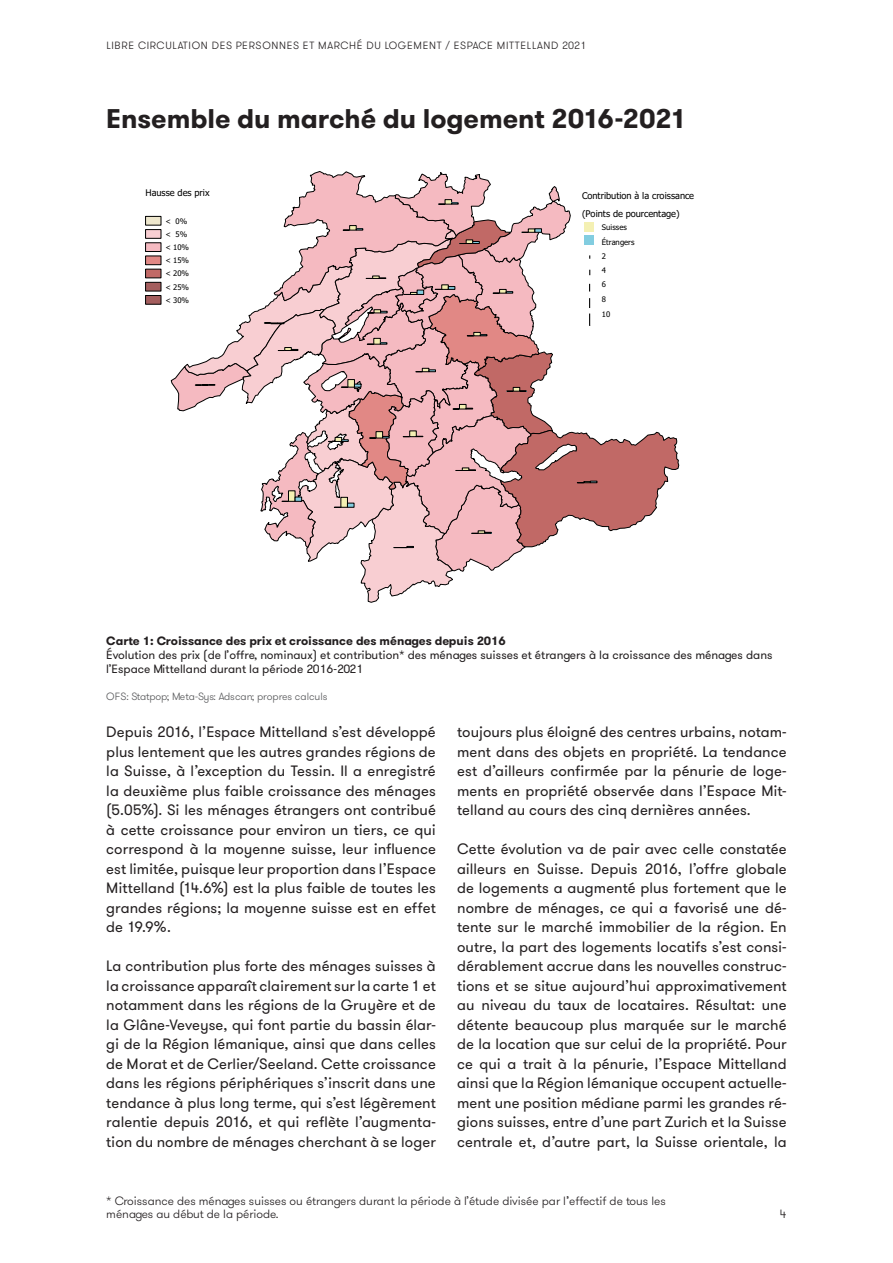
<style>
.page{position:relative;width:893px;height:1263px;background:#fff}
.page>*{position:absolute;margin:0;border:0;box-sizing:border-box;transform-origin:0 0}
.Titel{font:700 27px "GT Walsheim";letter-spacing:-.005em;color:#231f20}
.Lauftext{font:15px/19.5px "GT Walsheim";letter-spacing:.005em;color:#231f20;text-align:justify}
.Bildquelle{font:12px/14.4px "GT Walsheim";color:#231f20}
.t1{font:300 12px/13.5px "GT Walsheim";color:#231f20}
.Bildquelle-2{font:700 12px "GT Walsheim";color:#231f20}
.t2{font:300 10.5px "GT Walsheim";letter-spacing:.065em;color:#231f20}
.Bildquelle-3{font:300 10.5px "GT Walsheim";color:#57585a}
.t3{font:9.3px "Tahoma";color:#000}
.t4{font:7.65px/13.2px "Tahoma";color:#000}
.s1{font-weight:400}
</style>
<div class="page">
<div style="left:145px;top:216px;width:16px;height:9px;background:#eee7cd;border:1px solid #000"></div>
<div style="left:145px;top:229px;width:16px;height:10px;background:#f8ced2;border:1px solid #000"></div>
<div style="left:145px;top:242px;width:16px;height:10px;background:#f5bac1;border:1px solid #000"></div>
<div style="left:145px;top:256px;width:16px;height:9px;background:#e18885;border:1px solid #000"></div>
<div style="left:145px;top:269px;width:16px;height:9px;background:#c16966"></div>
<div style="left:145px;top:282px;width:16px;height:9px;background:#a45e5e;border:1px solid #000"></div>
<div style="left:145px;top:295px;width:16px;height:9px;background:#a45e5e;border:1px solid #000"></div>
<svg style="left:171px;top:171px;width:508px;height:432px"></svg>
<p class="t2" style="left:106px;top:39px;width:482px">LIBRE CIRCULATION DES PERSONNES ET MARCHÉ DU LOGEMENT / ESPACE MITTELLAND 2021</p>
<p class="Titel" style="left:106px;top:101px;width:582px">Ensemble du marché du logement 2016-2021</p>
<p class="t3" style="left:146px;top:187px;width:66px">Hausse des prix</p>
<p class="t4" style="left:165px;top:214px;width:25px">&lt; 0% &lt; 5% &lt; 10% &lt; 15% &lt; 20% &lt; 25% &lt; 30%</p>
<p class="t3" style="left:582px;top:189px;width:114px">Contribution à la croissance</p>
<p class="t3" style="left:582px;top:208px;width:99px">(Points de pourcentage)</p>
<p class="t4" style="left:602px;top:220px;width:34px;line-height:14.2px">Suisses<br>Étrangers<br>2<br>4<br>6<br>8</p>
<p class="t4" style="left:602px;top:307px;width:10px">10</p>
<p class="Bildquelle-2" style="left:106px;top:633px;width:401px">Carte 1: Croissance des prix et croissance des ménages depuis 2016</p>
<p class="Bildquelle" style="left:106px;top:647px;width:668px">Évolution des prix (de l’offre, nominaux) et contribution* des ménages suisses et étrangers à la croissance des ménages dans l’Espace Mittelland durant la période 2016-2021</p>
<p class="Bildquelle-3" style="left:106px;top:690px;width:223px">OFS: Statpop; Meta-Sys: Adscan; propres calculs</p>
<p class="Lauftext" style="left:106px;top:722px;width:331px">Depuis 2016, l’Espace Mittelland s’est développé plus lentement que les autres grandes régions de la Suisse, à l’exception du Tessin. Il a enregistré la deuxième plus faible croissance des ménages (5.05%). Si les ménages étrangers ont contribué à cette croissance pour environ un tiers, ce qui correspond à la moyenne suisse, leur influence est limitée, puisque leur proportion dans l’Espace Mittelland (14.6%) est la plus faible de toutes les grandes régions; la moyenne suisse est en effet de 19.9%.</p>
<p class="Lauftext" style="left:106px;top:956px;width:331px">La contribution plus forte des ménages suisses à la croissance apparaît clairement sur la carte 1 et notamment dans les régions de la Gruyère et de la Glâne-Veveyse, qui font partie du bassin élar&shy;gi de la Région lémanique, ainsi que dans celles de Morat et de Cerlier/Seeland. Cette croissance dans les régions périphériques s’inscrit dans une tendance à plus long terme, qui s’est légèrement ralentie depuis 2016, et qui reflète l’augmenta&shy;tion du nombre de ménages cherchant à se loger</p>
<p class="Lauftext" style="left:457px;top:722px;width:331px">toujours plus éloigné des centres urbains, notam&shy;ment dans des objets en propriété. La tendance est d’ailleurs confirmée par la pénurie de loge&shy;ments en propriété observée dans l’Espace Mit&shy;telland au cours des cinq dernières années.</p>
<p class="Lauftext" style="left:457px;top:839px;width:331px">Cette évolution va de pair avec celle constatée ailleurs en Suisse. Depuis 2016, l’offre globale de logements a augmenté plus fortement que le nombre de ménages, ce qui a favorisé une dé&shy;tente sur le marché immobilier de la région. En outre, la part des logements locatifs s’est consi&shy;dérablement accrue dans les nouvelles construc&shy;tions et se situe aujourd’hui approximativement au niveau du taux de locataires. Résultat: une détente beaucoup plus marquée sur le marché de la location que sur celui de la propriété. Pour ce qui a trait à la pénurie, l’Espace Mittelland ainsi que la Région lémanique occupent actuelle&shy;ment une position médiane parmi les grandes ré&shy;gions suisses, entre d’une part Zurich et la Suisse centrale et, d’autre part, la Suisse orientale, la</p>
<p class="t1" style="left:106px;top:1194px;width:561px">* Croissance des ménages suisses ou étrangers durant la période à l’étude divisée par l<span class="s1">’</span>effectif de tous les ménages au début de la période.</p>
<p class="t1" style="left:780px;top:1207px;width:8px">4</p>
</div>
